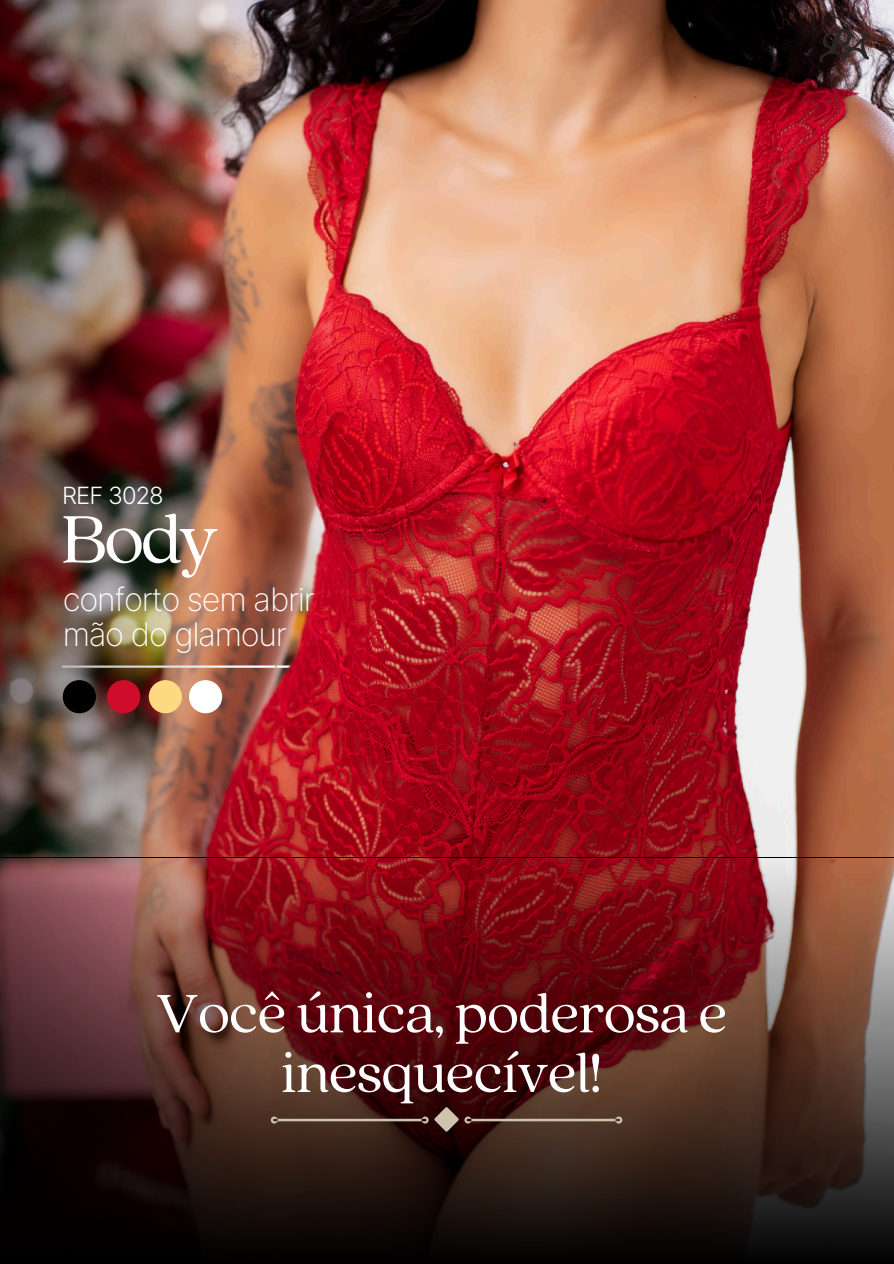
<style>
.page{position:relative;width:894px;height:1264px;background:#fff}
.page>*{position:absolute;margin:0;border:0;box-sizing:border-box;transform-origin:0 0}
.t1{font:75px "Quincy CF";color:#fff}
.t2{font:60px/59.7px "Quincy CF";letter-spacing:-.01em;color:#fff;text-align:center}
.t3{font:200 32.4px/34.8px "Inter";letter-spacing:-.04em;color:#fff}
.t4{font:300 23.7px "Inter";letter-spacing:-.04em;color:#fff}
</style>
<div class="page">
<img style="left:0;top:0;width:268px;height:858px">
<img style="left:276px;top:0;width:617px;height:858px">
<img style="left:0;top:858px;width:893px;height:405px">
<svg style="left:271px;top:1106px;width:351px;height:25px;background:#53382d"></svg>
<svg style="left:819px;top:29px;width:49px;height:33px;background:#3f3030"></svg>
<div style="left:63px;top:680px;width:33px;height:33px;background:#000;border-radius:50%"></div>
<div style="left:107px;top:680px;width:33px;height:33px;background:#d00c2b;border-radius:50%"></div>
<div style="left:149px;top:680px;width:33px;height:33px;background:#fdda81;border-radius:50%"></div>
<div style="left:189px;top:680px;width:33px;height:33px;background:#fff;border-radius:50%"></div>
<p class="t4" style="left:62px;top:481px;width:103px">REF 3028</p>
<p class="t1" style="left:61px;top:490px;width:158px">Body</p>
<p class="t3" style="left:63px;top:582px;width:253px">conforto sem abrir mão do glamour</p>
<h1 class="t2" style="left:156px;top:980px;width:572px">Você única, poderosa e inesquecível!</h1>
</div>
